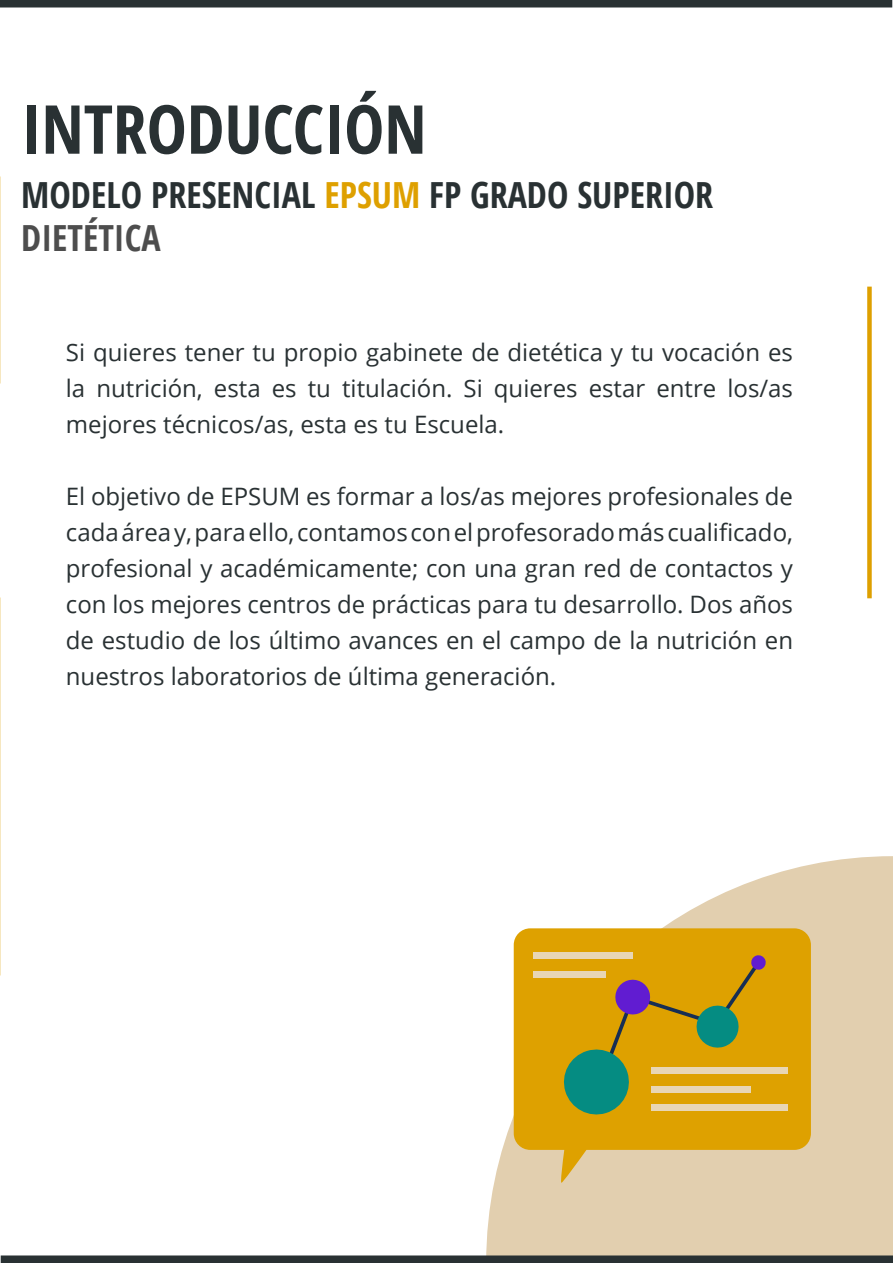
<style>
.page{position:relative;width:893px;height:1263px;background:#fff}
.page>*{position:absolute;margin:0;border:0;box-sizing:border-box;transform-origin:0 0}
.t1{font:700 condensed 67.5px "Open Sans";color:#293133}
.t2{font:700 condensed 36px "Open Sans";color:#293133}
.t3{font:700 condensed 36px "Open Sans";color:#4d4d4d}
.t4{font:24px/36px "Open Sans";color:#293133;text-align:justify}
.s1{color:#dea000}
</style>
<div class="page">
<svg style="left:486px;top:856px;width:407px;height:399px;fill:#e2cfaf"></svg>
<div style="left:0;top:0;width:892px;height:8px;background:#293133"></div>
<div style="left:1px;top:1255px;width:892px;height:8px;background:#293133"></div>
<svg style="left:514px;top:928px;width:297px;height:255px;background:#dfac2a"></svg>
<svg style="left:560px;top:954px;width:206px;height:164px;background:#b5971d"></svg>
<div style="left:651px;top:1067px;width:137px;height:7px;background:#e8d6b5"></div>
<div style="left:651px;top:1086px;width:99px;height:6px;background:#e8d6b5"></div>
<div style="left:533px;top:952px;width:99px;height:7px;background:#e8d6b5"></div>
<div style="left:533px;top:971px;width:73px;height:6px;background:#e8d6b5"></div>
<div style="left:651px;top:1104px;width:137px;height:7px;background:#e8d6b5"></div>
<div style="left:867px;top:287px;width:5px;height:311px;background:#dea000"></div>
<p class="t1" style="left:21px;top:82px;width:407px">INTRODUCCIÓN</p>
<p class="t2" style="left:21px;top:170px;width:693px">MODELO PRESENCIAL <span class="s1">EPSUM</span> FP GRADO SUPERIOR</p>
<p class="t3" style="left:21px;top:213px;width:141px">DIETÉTICA</p>
<p class="t4" style="left:66px;top:333px;width:729px">Si quieres tener tu propio gabinete de dietética y tu vocación es la nutrición, esta es tu titulación. Si quieres estar entre los/as mejores técnicos/as, esta es tu Escuela.</p>
<p class="t4" style="left:66px;top:477px;width:729px">El objetivo de EPSUM es formar a los/as mejores profesionales de cada área y, para ello, contamos con el profesorado más cualificado, profesional y académicamente; con una gran red de contactos y con los mejores centros de prácticas para tu desarrollo. Dos años de estudio de los último avances en el campo de la nutrición en nuestros laboratorios de última generación.</p>
</div>
